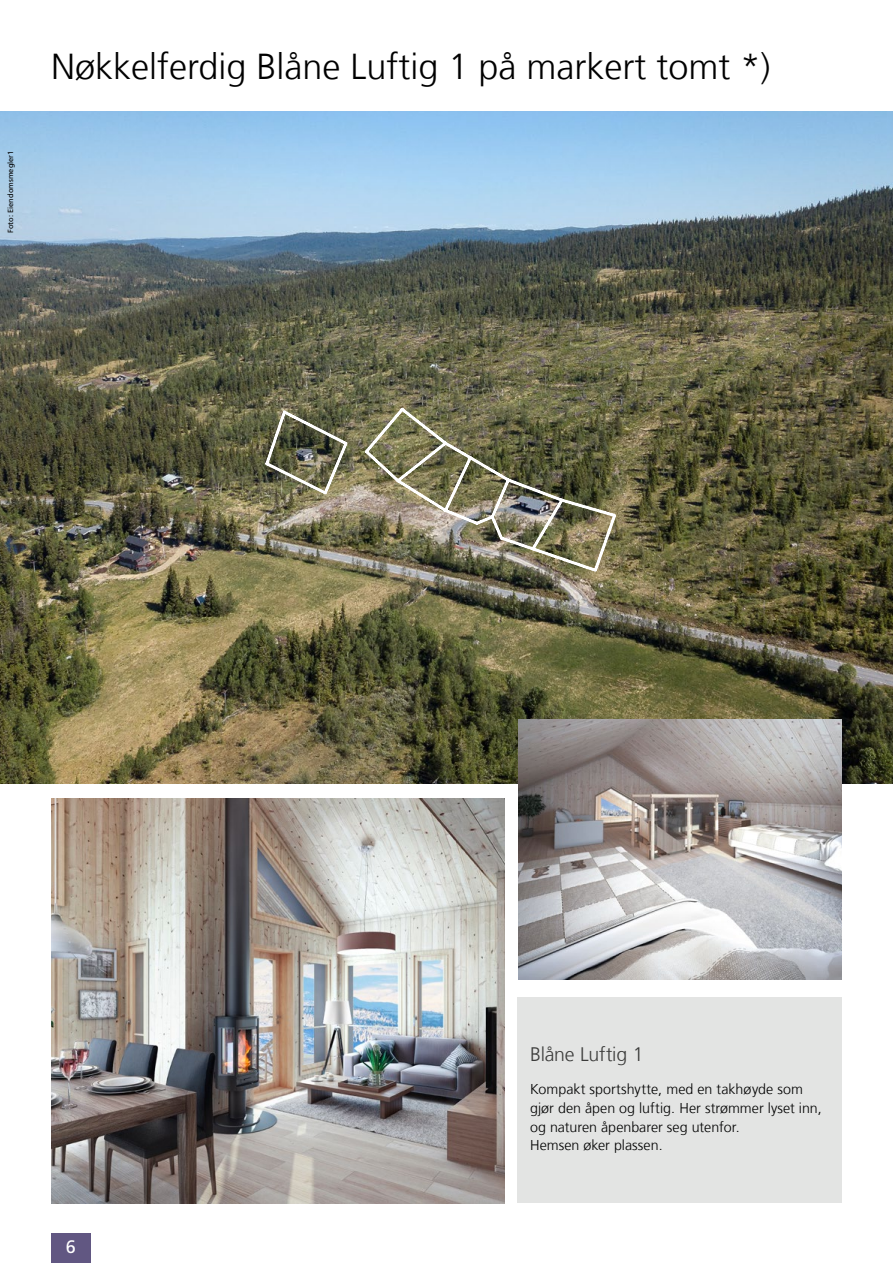
<style>
.page{position:relative;width:893px;height:1263px;background:#fff}
.page>*{position:absolute;margin:0;border:0;box-sizing:border-box;transform-origin:0 0}
.t1{font:300 36px "Frutiger LT Arabic 45";color:#000}
.t2{font:300 19.5px "Frutiger LT Arabic 45";letter-spacing:-.01em;color:#3c3c3b}
.t3{font:18px "Frutiger LT Std";color:#fff}
.t4{font:300 14.25px/18.8px "Frutiger LT Arabic 45";color:#000}
.t5{font:7.5px "Frutiger LT Std";color:#000}
</style>
<div class="page">
<img style="left:0;top:112px;width:893px;height:671px">
<img style="left:328px;top:368px;width:290px;height:206px">
<img style="left:263px;top:408px;width:101px;height:106px">
<div style="left:517px;top:997px;width:325px;height:206px;background:#e3e4e3"></div>
<div style="left:51px;top:1233px;width:40px;height:30px;background:#615782"></div>
<img style="left:52px;top:798px;width:453px;height:405px">
<img style="left:519px;top:719px;width:323px;height:261px">
<p class="t5" style="left:6px;top:233px;width:84px;rotate:-90deg">Foto: Eiendomsmegler1</p>
<h1 class="t1" style="left:51px;top:38px;width:721px">Nøkkelferdig Blåne Luftig 1 på markert tomt *)</h1>
<p class="t3" style="left:66px;top:1236px;width:12px">6</p>
<h2 class="t2" style="left:530px;top:1039px;width:115px">Blåne Luftig 1</h2>
<p class="t4" style="left:530px;top:1079px;width:294px">Kompakt sportshytte, med en takhøyde som gjør den åpen og luftig. Her strømmer lyset inn, og naturen åpenbarer seg utenfor.<br>Hemsen øker plassen.</p>
</div>
